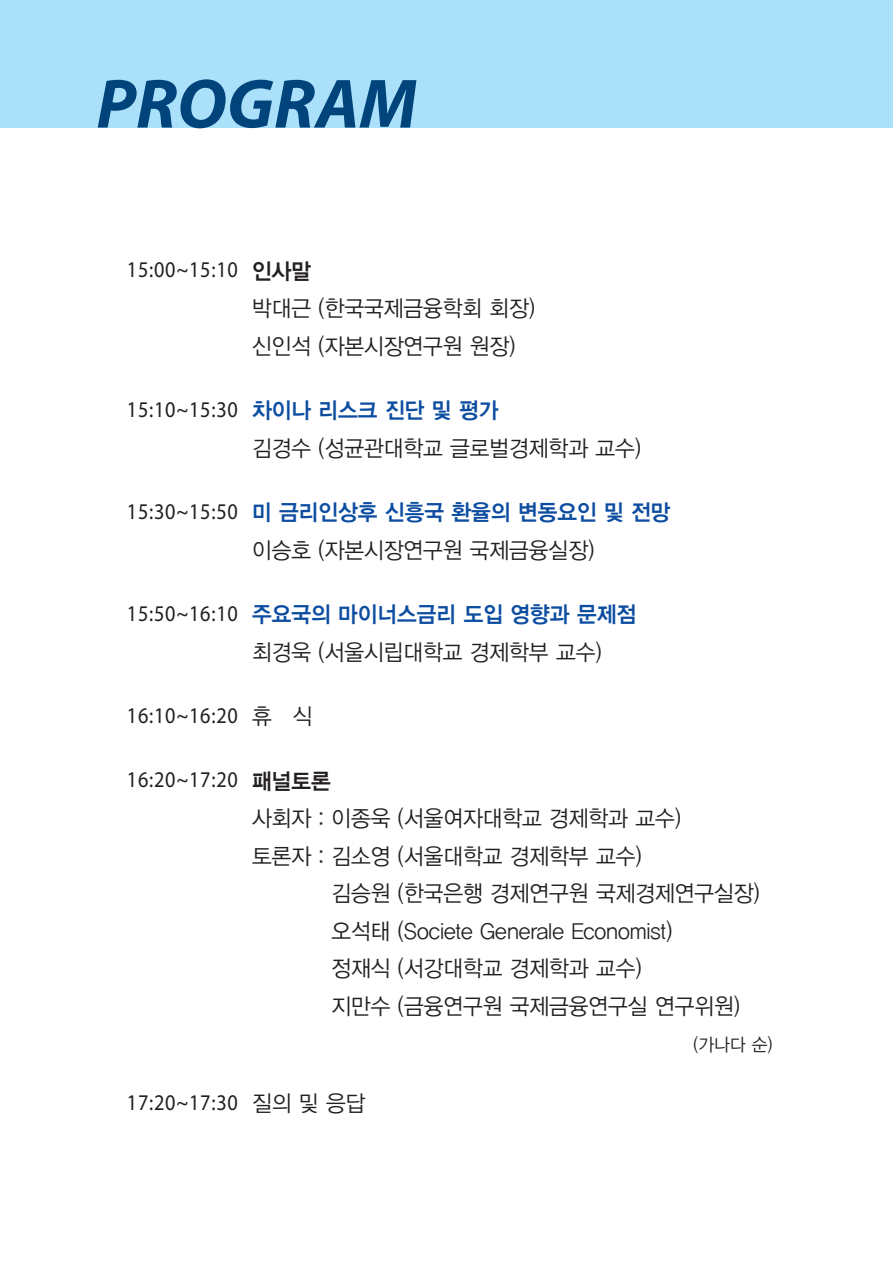
<style>
.page{position:relative;width:893px;height:1263px;background:#fff}
.page>*{position:absolute;margin:0;border:0;box-sizing:border-box;transform-origin:0 0}
.t1{font:italic 700 70.35px "Myriad Pro";color:#00447b}
.t2{font:22.5px/37.5px "YDIYGO120";color:#231f20;scale:.95 1}
.t3{font:22.5px "Myriad Pro";letter-spacing:.035em;color:#231f20;scale:.9 1}
.t4{font:22.5px "YDIYGO140";color:#0d4da1;scale:.95 1}
.t5{font:22.5px "YDIYGO140";color:#231f20;scale:.95 1}
.t6{font:18px "YDIYGO120";color:#231f20;scale:.95 1}
</style>
<div class="page">
<div style="left:0;top:0;width:893px;height:128px;background:#aae0f9"></div>
<h1 class="t1" style="left:96px;top:58px;width:322px">PROGRAM</h1>
<p class="t3" style="left:127px;top:256px;width:125px">15:00~15:10</p>
<p class="t5" style="left:252px;top:258px;width:64px">인사말</p>
<p class="t2" style="left:252px;top:290px;width:299px">박대근 (한국국제금융학회 회장) 신인석 (자본시장연구원 원장)</p>
<p class="t3" style="left:127px;top:395px;width:125px">15:10~15:30</p>
<p class="t4" style="left:252px;top:397px;width:261px">차이나 리스크 진단 및 평가</p>
<p class="t2" style="left:252px;top:429px;width:411px">김경수 (성균관대학교 글로벌경제학과 교수)</p>
<p class="t3" style="left:127px;top:497px;width:125px">15:30~15:50</p>
<p class="t4" style="left:252px;top:499px;width:442px">미 금리인상후 신흥국 환율의 변동요인 및 전망</p>
<p class="t2" style="left:252px;top:531px;width:362px">이승호 (자본시장연구원 국제금융실장)</p>
<p class="t3" style="left:127px;top:599px;width:125px">15:50~16:10</p>
<p class="t4" style="left:252px;top:601px;width:406px">주요국의 마이너스금리 도입 영향과 문제점</p>
<p class="t2" style="left:252px;top:633px;width:369px">최경욱 (서울시립대학교 경제학부 교수)</p>
<p class="t3" style="left:127px;top:701px;width:125px">16:10~16:20</p>
<p class="t2" style="left:252px;top:698px;width:65px">휴 식</p>
<p class="t3" style="left:127px;top:766px;width:125px">16:20~17:20</p>
<p class="t3" style="left:127px;top:1088px;width:125px">17:20~17:30</p>
<p class="t5" style="left:252px;top:768px;width:84px">패널토론</p>
<p class="t2" style="left:252px;top:800px;width:453px">사회자 : 이종욱 (서울여자대학교 경제학과 교수) 토론자 : 김소영 (서울대학교 경제학부 교수)</p>
<p class="t2" style="left:331px;top:875px;width:452px">김승원 (한국은행 경제연구원 국제경제연구실장) 오석태 (Societe Generale Economist)<br>정재식 (서강대학교 경제학과 교수)<br>지만수 (금융연구원 국제금융연구실 연구위원)</p>
<p class="t6" style="left:693px;top:1035px;width:84px">(가나다 순)</p>
<p class="t2" style="left:252px;top:1085px;width:121px">질의 및 응답</p>
</div>
